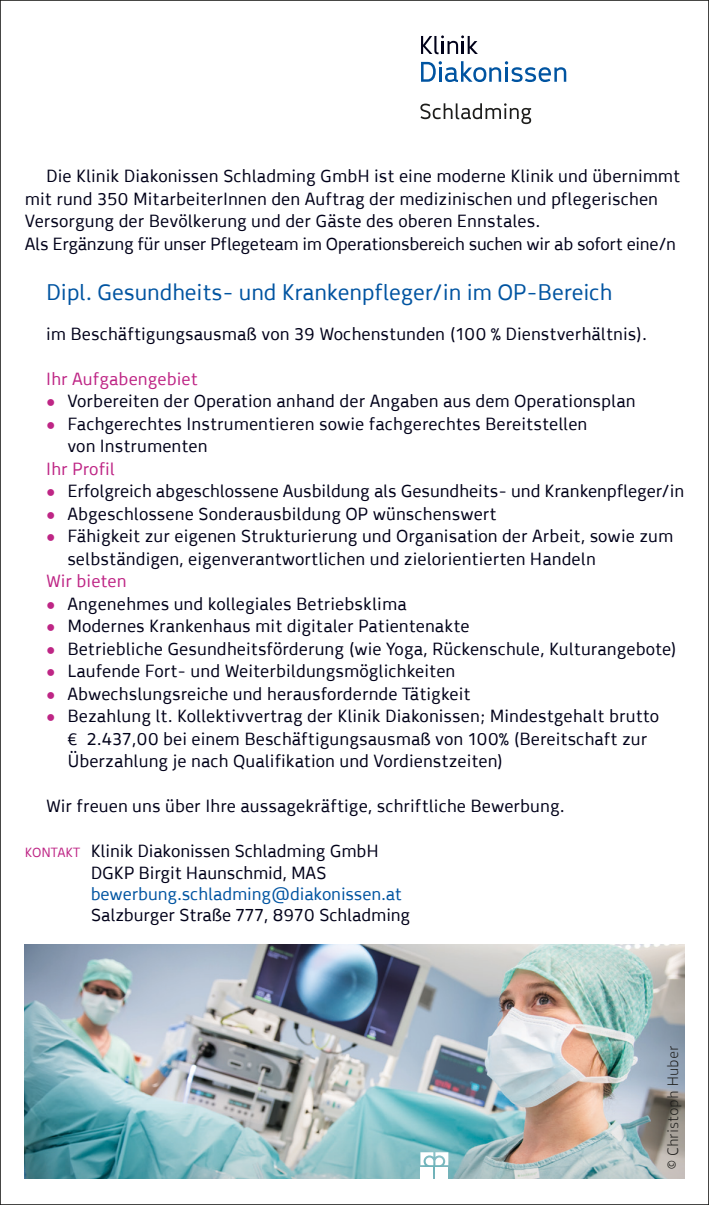
<style>
.page{position:relative;width:709px;height:1205px;background:#fff}
.page>*{position:absolute;margin:0;border:0;box-sizing:border-box;transform-origin:0 0}
.t1{font:22.5px "pkdregular";color:#0054a1}
.t2{font:17.5px/22.5px "pkdregular";letter-spacing:.01em;color:#000119}
.t3{font:17.5px "pkdregular";letter-spacing:-.01em;color:#000119}
.t4{font:17.5px "pkdregular";letter-spacing:.01em;color:#be2585}
.t5{font:15px "pkdlight";letter-spacing:.01em;color:#1d1d1b}
.t6{font:13.25px "pkdregular";letter-spacing:.01em;color:#be2585}
.s1{color:#be2585}
.s2{color:#0054a1}
</style>
<div class="page">
<img style="left:25px;top:944px;width:659px;height:158px">
<img style="left:25px;top:1102px;width:659px;height:76px">
<div style="left:420px;top:1167px;width:13px;height:13px;background:#fff"></div>
<div style="left:435px;top:1167px;width:13px;height:13px;background:#fff"></div>
<svg style="left:420px;top:1152px;width:28px;height:13px"></svg>
<svg style="left:421px;top:61px;width:145px;height:21px"></svg>
<svg style="left:421px;top:35px;width:57px;height:19px"></svg>
<svg style="left:420px;top:103px;width:111px;height:21px"></svg>
<p class="t2" style="left:25px;top:164px;width:657px;text-indent:21px">Die Klinik Diakonissen Schladming GmbH ist eine moderne Klinik und übernimmt mit rund 350 MitarbeiterInnen den Auftrag der medizinischen und pflegerischen<br>Versorgung der Bevölkerung und der Gäste des oberen Ennstales.</p>
<p class="t3" style="left:25px;top:231px;width:652px">Als Ergänzung für unser Pflegeteam im Operationsbereich suchen wir ab sofort eine/n</p>
<p class="t1" style="left:46px;top:275px;width:567px">Dipl. Gesundheits- und Krankenpfleger/in im OP-Bereich</p>
<p class="t2" style="left:46px;top:322px;width:602px">im Beschäftigungsausmaß von 39 Wochenstunden (100 % Dienstverhältnis).</p>
<p class="t4" style="left:46px;top:366px;width:153px">Ihr Aufgabengebiet</p>
<p class="t2" style="left:46px;top:389px;width:591px"><span class="s1">•</span> Vorbereiten der Operation anhand der Angaben aus dem Operationsplan</p>
<p class="t2" style="left:67px;top:412px;width:521px;text-indent:-21px"><span class="s1">•</span> Fachgerechtes Instrumentieren sowie fachgerechtes Bereitstellen von Instrumenten</p>
<p class="t4" style="left:46px;top:456px;width:70px">Ihr Profil</p>
<p class="t2" style="left:46px;top:479px;width:639px"><span class="s1">•</span> Erfolgreich abgeschlossene Ausbildung als Gesundheits- und Krankenpfleger/in</p>
<p class="t2" style="left:46px;top:502px;width:452px"><span class="s1">•</span> Abgeschlossene Sonderausbildung OP wünschenswert</p>
<p class="t2" style="left:67px;top:524px;width:607px;text-indent:-21px"><span class="s1">•</span> Fähigkeit zur eigenen Strukturierung und Organisation der Arbeit, sowie zum selbständigen, eigenverantwortlichen und zielorientierten Handeln</p>
<p class="t4" style="left:46px;top:568px;width:82px">Wir bieten</p>
<p class="t2" style="left:46px;top:592px;width:362px"><span class="s1">•</span> Angenehmes und kollegiales Betriebsklima</p>
<p class="t2" style="left:46px;top:614px;width:425px"><span class="s1">•</span> Modernes Krankenhaus mit digitaler Patientenakte</p>
<p class="t2" style="left:46px;top:637px;width:632px"><span class="s1">•</span> Betriebliche Gesundheitsförderung (wie Yoga, Rückenschule, Kulturangebote)</p>
<p class="t2" style="left:46px;top:659px;width:411px"><span class="s1">•</span> Laufende Fort- und Weiterbildungsmöglichkeiten</p>
<p class="t2" style="left:46px;top:682px;width:426px"><span class="s1">•</span> Abwechslungsreiche und herausfordernde Tätigkeit</p>
<p class="t2" style="left:67px;top:704px;width:593px;text-indent:-21px"><span class="s1">•</span> Bezahlung lt. Kollektivvertrag der Klinik Diakonissen; Mindestgehalt brutto € 2.437,00 bei einem Beschäftigungsausmaß von 100% (Bereitschaft zur<br>Überzahlung je nach Qualifikation und Vordienstzeiten)</p>
<p class="t2" style="left:46px;top:794px;width:520px">Wir freuen uns über Ihre aussagekräftige, schriftliche Bewerbung.</p>
<p class="t2" style="left:91px;top:840px;width:321px;line-height:21.2px">Klinik Diakonissen Schladming GmbH DGKP Birgit Haunschmid, MAS <span class="s2">bewerbung.schladming@diakonissen.at </span>Salzburger Straße 777, 8970 Schladming</p>
<p class="t6" style="left:25px;top:843px;width:57px">KONTAKT</p>
<p class="t5" style="left:662px;top:1169px;width:125px;rotate:-90deg">© Christoph Huber</p>
</div>
